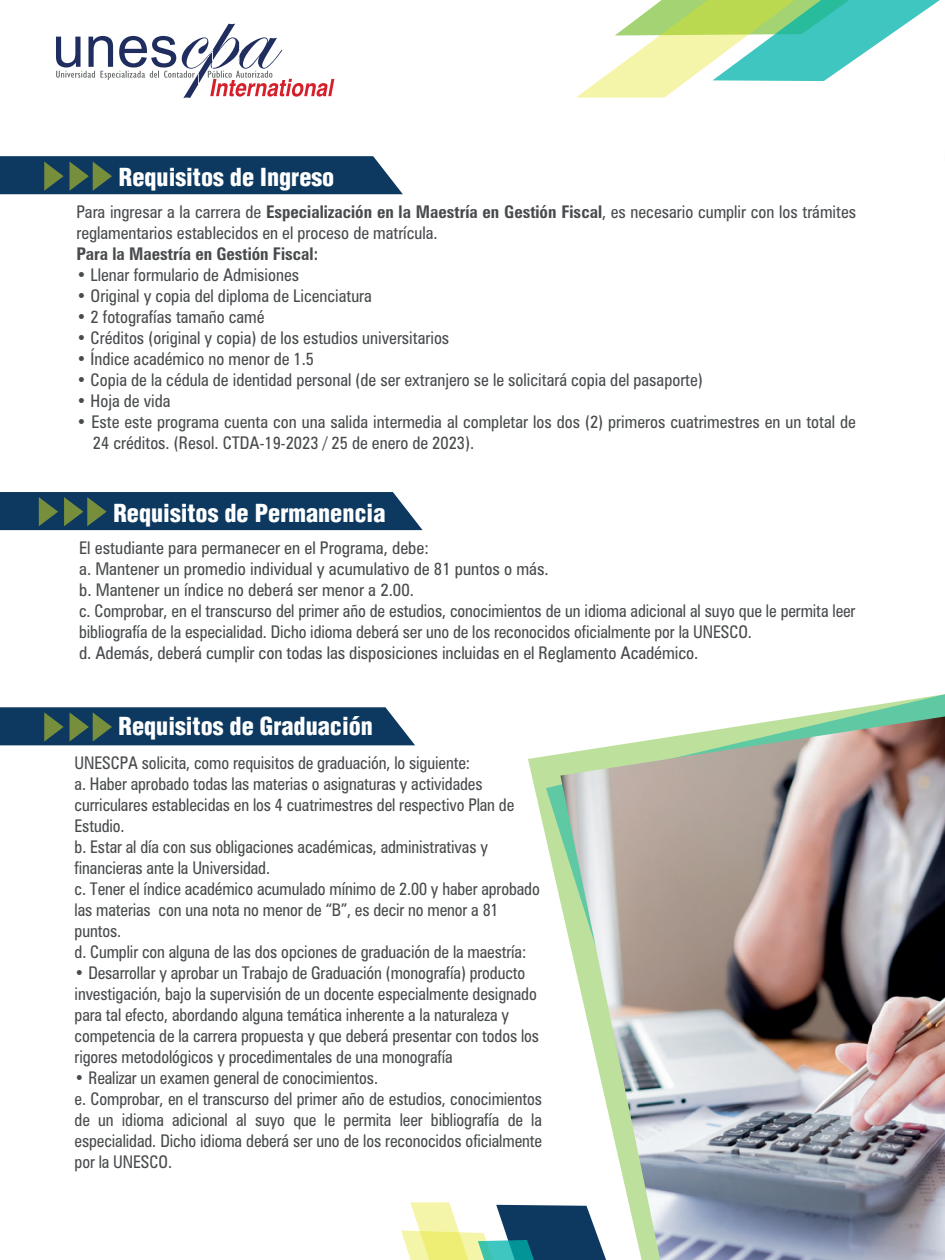
<style>
.page{position:relative;width:945px;height:1260px;background:#fff}
.page>*{position:absolute;margin:0;border:0;box-sizing:border-box;transform-origin:0 0}
.t1{font:900 condensed 24.32px "Helvetica LT Std";color:#fff}
.t2{font:condensed 17.5px/21px "Zurich BT";letter-spacing:-.005em;color:#484b4d;scale:.96 1}
.t3{font:condensed 17.5px/21px "Zurich BT";letter-spacing:-.005em;color:#484b4d}
.t4{font:700 condensed 17.5px "Zurich BT";color:#484b4d}
.s1{font-weight:700}
</style>
<div class="page">
<svg style="left:56px;top:24px;width:278px;height:74px"></svg>
<svg style="left:0;top:707px;width:415px;height:38px;background:#1d4664"></svg>
<svg style="left:576px;top:0;width:364px;height:98px"></svg>
<svg style="left:401px;top:1202px;width:127px;height:58px"></svg>
<svg style="left:528px;top:756px;width:18px;height:504px"></svg>
<svg style="left:546px;top:694px;width:399px;height:566px"></svg>
<img style="left:560px;top:716px;width:385px;height:544px">
<svg style="left:0;top:156px;width:403px;height:38px;background:#1c4564"></svg>
<svg style="left:0;top:492px;width:423px;height:38px;background:#1b4463"></svg>
<h1 class="t1" style="left:119px;top:161px;width:217px">Requisitos de Ingreso</h1>
<p class="t3" style="left:76px;top:201px;width:781px">Para ingresar a la carrera de <span class="s1">Especialización en la Maestría en Gestión Fiscal</span>, es necesario cumplir con los trámites reglamentarios establecidos en el proceso de matrícula.</p>
<p class="t4" style="left:76px;top:243px;width:243px">Para la Maestría en Gestión Fiscal:</p>
<p class="t3" style="left:76px;top:264px;width:224px">• Llenar formulario de Admisiones</p>
<p class="t3" style="left:76px;top:285px;width:297px">• Original y copia del diploma de Licenciatura</p>
<p class="t3" style="left:76px;top:306px;width:190px">• 2 fotografías tamaño camé</p>
<p class="t3" style="left:76px;top:327px;width:374px">• Créditos (original y copia) de los estudios universitarios</p>
<p class="t3" style="left:76px;top:348px;width:239px">• Índice académico no menor de 1.5</p>
<p class="t3" style="left:76px;top:369px;width:628px">• Copia de la cédula de identidad personal (de ser extranjero se le solicitará copia del pasaporte)</p>
<p class="t3" style="left:76px;top:390px;width:96px">• Hoja de vida</p>
<p class="t3" style="left:93px;top:411px;width:765px;text-indent:-16px">• Este este programa cuenta con una salida intermedia al completar los dos (2) primeros cuatrimestres en un total de<br>24 créditos. (Resol. CTDA-19-2023 / 25 de enero de 2023).</p>
<h1 class="t1" style="left:113px;top:498px;width:274px">Requisitos de Permanencia</h1>
<p class="t3" style="left:79px;top:537px;width:778px">El estudiante para permanecer en el Programa, debe:<br>a. Mantener un promedio individual y acumulativo de 81 puntos o más.<br>b. Mantener un índice no deberá ser menor a 2.00.<br>c. Comprobar, en el transcurso del primer año de estudios, conocimientos de un idioma adicional al suyo que le permita leer bibliografía de la especialidad. Dicho idioma deberá ser uno de los reconocidos oficialmente por la UNESCO.<br>d. Además, deberá cumplir con todas las disposiciones incluidas en el Reglamento Académico.</p>
<h1 class="t1" style="left:119px;top:711px;width:256px">Requisitos de Graduación</h1>
<p class="t2" style="left:75px;top:752px;width:486px">UNESCPA solicita, como requisitos de graduación, lo siguiente:<br>a. Haber aprobado todas las materias o asignaturas y actividades curriculares establecidas en los 4 cuatrimestres del respectivo Plan de Estudio.<br>b. Estar al día con sus obligaciones académicas, administrativas y financieras ante la Universidad.<br>c. Tener el índice académico acumulado mínimo de 2.00 y haber aprobado las materias con una nota no menor de “B”, es decir no menor a 81 puntos.<br>d. Cumplir con alguna de las dos opciones de graduación de la maestría:</p>
<p class="t2" style="left:75px;top:962px;width:485px">• Desarrollar y aprobar un Trabajo de Graduación (monografía) producto investigación, bajo la supervisión de un docente especialmente designado para tal efecto, abordando alguna temática inherente a la naturaleza y competencia de la carrera propuesta y que deberá presentar con todos los rigores metodológicos y procedimentales de una monografía</p>
<p class="t2" style="left:75px;top:1067px;width:488px">• Realizar un examen general de conocimientos.<br>e. Comprobar, en el transcurso del primer año de estudios, conocimientos de un idioma adicional al suyo que le permita leer bibliografía de la especialidad. Dicho idioma deberá ser uno de los reconocidos oficialmente por la UNESCO.</p>
</div>
